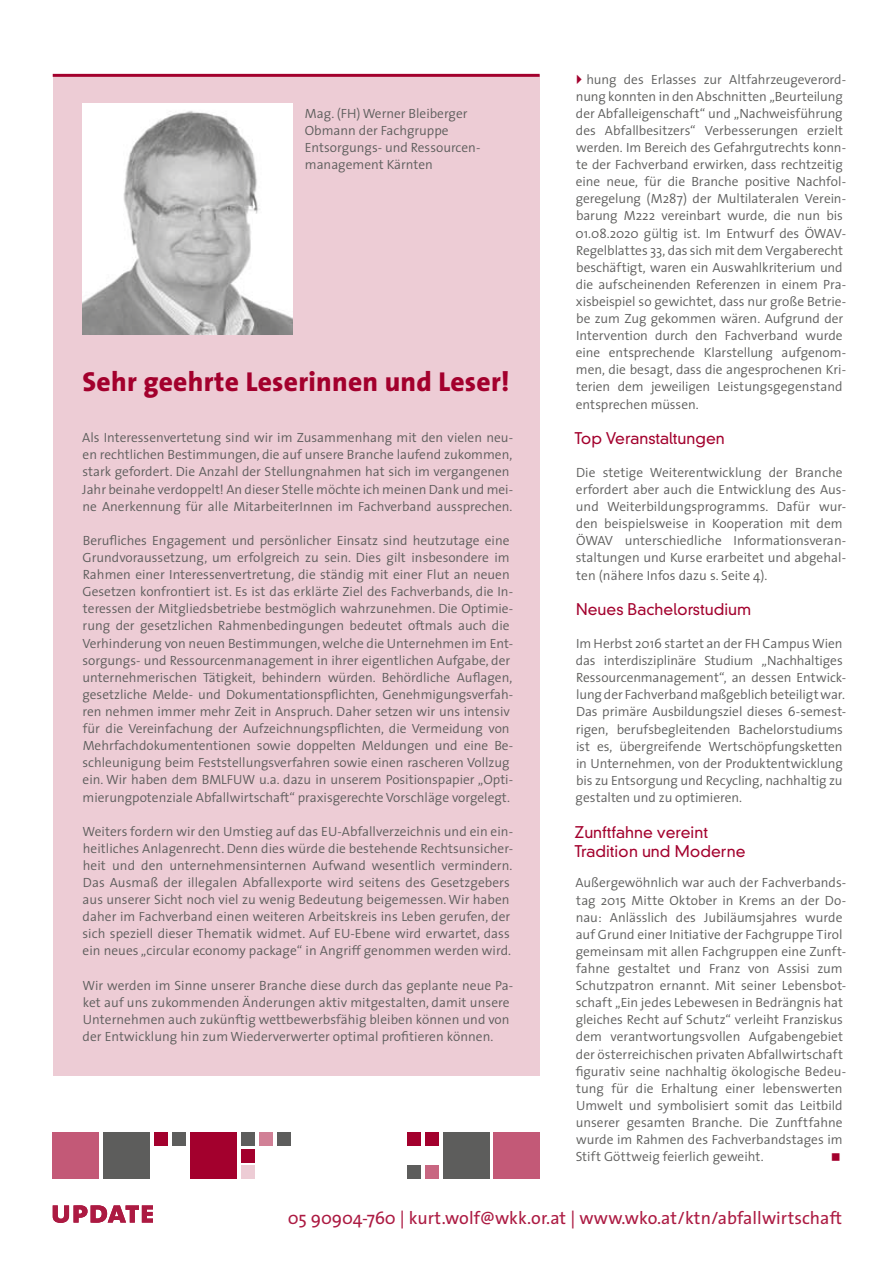
<style>
.page{position:relative;width:893px;height:1263px;background:#fff}
.page>*{position:absolute;margin:0;border:0;box-sizing:border-box;transform-origin:0 0}
.t1{font:800 27.45px "The Sans";letter-spacing:.01em;color:#a3002d}
.t2{font:17.85px "The Sans";letter-spacing:.005em;color:#ac1a42}
.t3{font:300 15.6px/18.8px "DIN Neuzeit Grotesk Std";color:#a3002d}
.t4{font:300 13.35px/17.1px "The Sans";color:#5d5d5c}
.s1{color:#a3002d}
</style>
<div class="page">
<div style="left:53px;top:77px;width:487px;height:998px;background:#edccd5"></div>
<img style="left:82px;top:103px;width:210px;height:231px">
<hr style="left:53px;top:74px;width:487px;height:3px;background:#a3002d">
<svg style="left:53px;top:1205px;width:100px;height:18px"></svg>
<div style="left:53px;top:1132px;width:46px;height:47px;background:#c35977"></div>
<div style="left:104px;top:1132px;width:46px;height:47px;background:#5d5d5c"></div>
<div style="left:190px;top:1132px;width:47px;height:47px;background:#a3002d"></div>
<div style="left:172px;top:1132px;width:14px;height:13px;background:#5d5d5c"></div>
<div style="left:154px;top:1132px;width:14px;height:13px;background:#a3002d"></div>
<div style="left:259px;top:1132px;width:14px;height:13px;background:#d18096"></div>
<div style="left:241px;top:1132px;width:14px;height:13px;background:#5d5d5c"></div>
<div style="left:277px;top:1132px;width:14px;height:13px;background:#5d5d5c"></div>
<div style="left:241px;top:1149px;width:14px;height:13px;background:#a3002d"></div>
<div style="left:241px;top:1166px;width:14px;height:13px;background:#edccd5"></div>
<div style="left:493px;top:1132px;width:47px;height:47px;background:#c35977"></div>
<div style="left:443px;top:1132px;width:46px;height:47px;background:#5d5d5c"></div>
<div style="left:407px;top:1132px;width:13px;height:13px;background:#a3002d"></div>
<div style="left:425px;top:1132px;width:13px;height:13px;background:#a3002d"></div>
<div style="left:407px;top:1166px;width:14px;height:13px;background:#5d5d5c"></div>
<div style="left:425px;top:1166px;width:14px;height:13px;background:#c86681"></div>
<p class="t4" style="left:305px;top:104px;width:177px">Mag. (FH) Werner Bleiberger<br>Obmann der Fachgruppe<br>Entsorgungs- und Ressourcen&shy;management Kärnten</p>
<h1 class="t1" style="left:82px;top:359px;width:429px">Sehr geehrte Leserinnen und Leser!</h1>
<p class="t4" style="left:82px;top:429px;width:432px">Als Interessenvertetung sind wir im Zusammenhang mit den vielen neu&shy;en rechtlichen Bestimmungen, die auf unsere Branche laufend zukommen, stark gefordert. Die Anzahl der Stellungnahmen hat sich im vergangenen Jahr beinahe verdoppelt! An dieser Stelle möchte ich meinen Dank und mei&shy;ne Anerkennung für alle MitarbeiterInnen im Fachverband aussprechen.</p>
<p class="t4" style="left:82px;top:531px;width:432px">Berufliches Engagement und persönlicher Einsatz sind heutzutage eine Grundvoraussetzung, um erfolgreich zu sein. Dies gilt insbesondere im Rahmen einer Interessenvertretung, die ständig mit einer Flut an neuen Gesetzen konfrontiert ist. Es ist das erklärte Ziel des Fachverbands, die In&shy;teressen der Mitgliedsbetriebe bestmöglich wahrzunehmen. Die Optimie&shy;rung der gesetzlichen Rahmenbedingungen bedeutet oftmals auch die Verhinderung von neuen Bestimmungen, welche die Unternehmen im Ent&shy;sorgungs- und Ressourcenmanagement in ihrer eigentlichen Aufgabe, der unternehmerischen Tätigkeit, behindern würden. Behördliche Auflagen, gesetzliche Melde- und Dokumentationspflichten, Genehmigungsverfah&shy;ren nehmen immer mehr Zeit in Anspruch. Daher setzen wir uns intensiv für die Vereinfachung der Aufzeichnungspflichten, die Vermeidung von Mehrfachdokumententionen sowie doppelten Meldungen und eine Be&shy;schleunigung beim Feststellungsverfahren sowie einen rascheren Vollzug ein. Wir haben dem BMLFUW u.a. dazu in unserem Positionspapier „Opti&shy;mierungpotenziale Abfallwirtschaft“ praxisgerechte Vorschläge vorgelegt.</p>
<p class="t4" style="left:82px;top:822px;width:432px">Weiters fordern wir den Umstieg auf das EU-Abfallverzeichnis und ein ein&shy;heitliches Anlagenrecht. Denn dies würde die bestehende Rechtsunsicher&shy;heit und den unternehmensinternen Aufwand wesentlich vermindern.<br>Das Ausmaß der illegalen Abfallexporte wird seitens des Gesetzgebers aus unserer Sicht noch viel zu wenig Bedeutung beigemessen. Wir haben daher im Fachverband einen weiteren Arbeitskreis ins Leben gerufen, der sich speziell dieser Thematik widmet. Auf EU-Ebene wird erwartet, dass ein neues „circular economy package“ in Angriff genommen werden wird.</p>
<p class="t4" style="left:82px;top:976px;width:432px">Wir werden im Sinne unserer Branche diese durch das geplante neue Pa&shy;ket auf uns zukommenden Änderungen aktiv mitgestalten, damit unsere Unternehmen auch zukünftig wettbewerbsfähig bleiben können und von der Entwicklung hin zum Wiederverwerter optimal profitieren können.</p>
<p class="t4" style="left:575px;top:70px;width:272px;text-indent:-4px"><span class="s1">✔</span>hung des Erlasses zur Altfahrzeugeverord&shy;nung konnten in den Abschnitten „Beurteilung der Abfalleigenschaft“ und „Nachweisführung des Abfallbesitzers“ Verbesserungen erzielt werden. Im Bereich des Gefahrgutrechts konn&shy;te der Fachverband erwirken, dass rechtzeitig eine neue, für die Branche positive Nachfol&shy;geregelung (M287) der Multilateralen Verein&shy;barung M222 vereinbart wurde, die nun bis 01.08.2020 gültig ist. Im Entwurf des ÖWAV-Regelblattes 33, das sich mit dem Vergaberecht beschäftigt, waren ein Auswahlkriterium und die aufscheinenden Referenzen in einem Pra&shy;xisbeispiel so gewichtet, dass nur große Betrie&shy;be zum Zug gekommen wären. Aufgrund der Intervention durch den Fachverband wurde eine entsprechende Klarstellung aufgenom&shy;men, die besagt, dass die angesprochenen Kri&shy;terien dem jeweiligen Leistungsgegenstand entsprechen müssen.</p>
<p class="t3" style="left:575px;top:429px;width:152px">Top Veranstaltungen</p>
<p class="t4" style="left:576px;top:463px;width:272px">Die stetige Weiterentwicklung der Branche erfordert aber auch die Entwicklung des Aus&shy;und Weiterbildungsprogramms. Dafür wur&shy;den beispielsweise in Kooperation mit dem ÖWAV unterschiedliche Informationsveran&shy;staltungen und Kurse erarbeitet und abgehal&shy;ten (nähere Infos dazu s. Seite 4).</p>
<p class="t3" style="left:576px;top:600px;width:177px">Neues Bachelorstudium</p>
<p class="t4" style="left:576px;top:634px;width:272px">Im Herbst 2016 startet an der FH Campus Wien das interdisziplinäre Studium „Nachhaltiges Ressourcenmanagement“, an dessen Entwick&shy;lung der Fachverband maßgeblich beteiligt war.<br>Das primäre Ausbildungsziel dieses 6-semest&shy;rigen, berufsbegleitenden Bachelorstudiums ist es, übergreifende Wertschöpfungsketten in Unternehmen, von der Produktentwicklung bis zu Entsorgung und Recycling, nachhaltig zu gestalten und zu optimieren.</p>
<p class="t3" style="left:574px;top:823px;width:172px">Zunftfahne vereint<br>Tradition und Moderne</p>
<p class="t4" style="left:575px;top:874px;width:272px">Außergewöhnlich war auch der Fachverbands&shy;tag 2015 Mitte Oktober in Krems an der Do&shy;nau: Anlässlich des Jubiläumsjahres wurde auf Grund einer Initiative der Fachgruppe Tirol gemeinsam mit allen Fachgruppen eine Zunft&shy;fahne gestaltet und Franz von Assisi zum Schutzpatron ernannt. Mit seiner Lebensbot&shy;schaft „Ein jedes Lebewesen in Bedrängnis hat gleiches Recht auf Schutz“ verleiht Franziskus dem verantwortungsvollen Aufgabengebiet der österreichischen privaten Abfallwirtschaft figurativ seine nachhaltig ökologische Bedeu&shy;tung für die Erhaltung einer lebenswerten Umwelt und symbolisiert somit das Leitbild unserer gesamten Branche. Die Zunftfahne wurde im Rahmen des Fachverbandstages im Stift Göttweig feierlich geweiht.</p>
<h2 class="t2" style="left:288px;top:1203px;width:556px">05 90904-760 | kurt.wolf@wkk.or.at | www.wko.at/ktn/abfallwirtschaft</h2>
</div>
